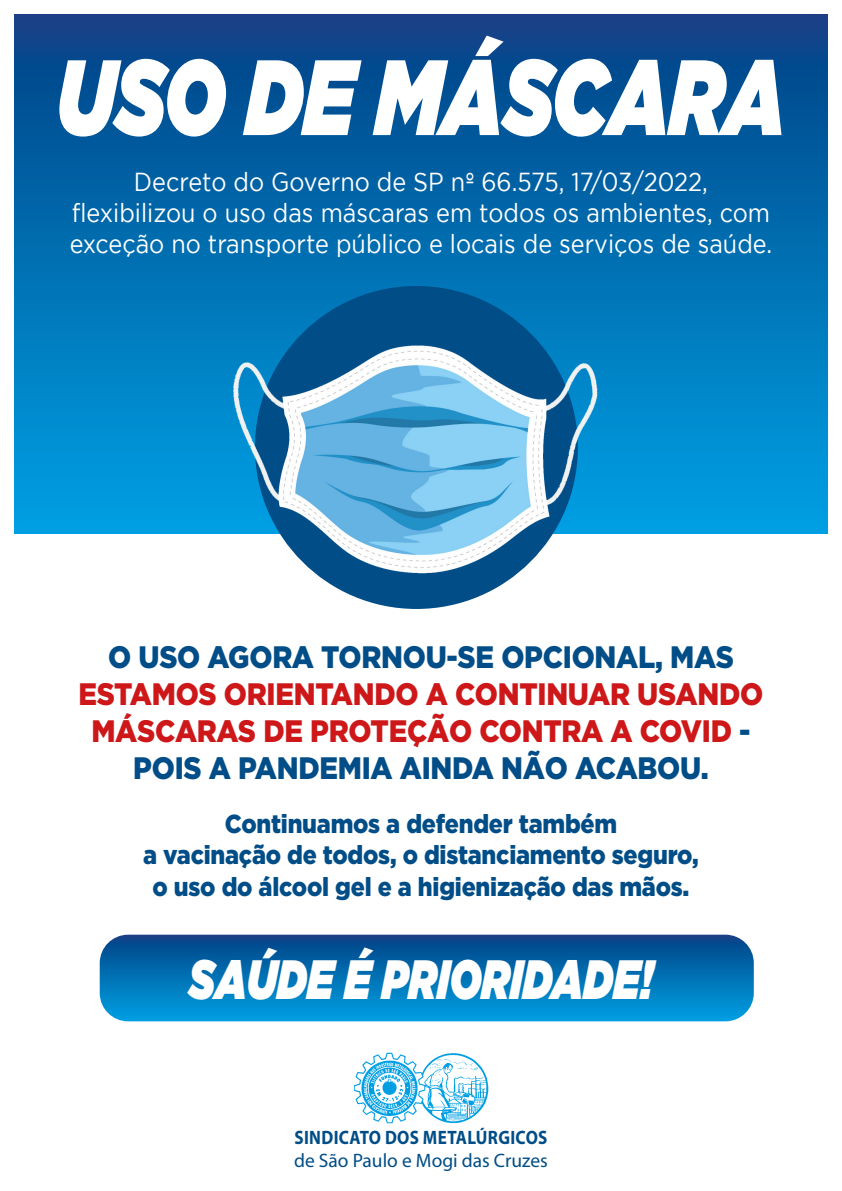
<style>
.page{position:relative;width:842px;height:1191px;background:#fff}
.page>*{position:absolute;margin:0;border:0;box-sizing:border-box;transform-origin:0 0}
.t1{font:italic 900 106.8px "Gotham";color:#fff;scale:.73 1}
.t2{font:italic 900 55.3px "Gotham";color:#fff;scale:.73 1}
.t3{font:900 31px/37.2px "Gotham";letter-spacing:-.01em;color:#cd1719;text-align:center;scale:.9 1}
.t4{font:900 31px "Gotham";letter-spacing:-.01em;color:#004d87;scale:.9 1}
.t5{font:26px/31.2px "Gotham";color:#fff;text-align:center;scale:.9 1}
.t6{font:900 26px/31.8px "Gotham";letter-spacing:-.01em;color:#004d87;text-align:center;scale:.9 1}
.t7{font:700 19.4px "Myriad Pro";letter-spacing:.02em;color:#004d87;scale:.88 1}
.t8{font:19.4px "Myriad Pro";color:#004d87}
.s1{color:#004d87}
.s2{font-size:27px}
</style>
<div class="page">
<svg style="left:14px;top:14px;width:813px;height:519px;background:#0269ac"></svg>
<div style="left:255px;top:286px;width:323px;height:323px;background:#004d87;border-radius:50%"></div>
<img style="left:208px;top:319px;width:426px;height:275px">
<svg style="left:100px;top:934px;width:654px;height:87px;background:#0673b5"></svg>
<img style="left:354px;top:1052px;width:134px;height:71px">
<h1 class="t1" style="left:56px;top:35px;width:1000px">USO DE MÁSCARA</h1>
<p class="t5" style="left:70px;top:165px;width:782px">Decreto do Governo de SP nº 66.575, 17/03/2022, flexibilizou o uso das máscaras em todos os ambientes, com exceção no transporte público e locais de serviços de saúde.</p>
<p class="t4" style="left:108px;top:639px;width:697px">O USO AGORA TORNOU-SE OPCIONAL, MAS</p>
<p class="t3" style="left:79px;top:674px;width:762px">ESTAMOS ORIENTANDO A CONTINUAR USANDO<br>MÁSCARAS DE PROTEÇÃO CONTRA A COVID <span class="s1">-<br>POIS A PANDEMIA AINDA NÃO ACABOU.</span></p>
<p class="t6" style="left:143px;top:807px;width:619px">Continuamos a defender também<br>a vacinação de todos, o distanciamento seguro, o uso do álcool gel e a higienização das mãos<span class="s2">.</span></p>
<h2 class="t2" style="left:189px;top:947px;width:638px">SAÚDE É PRIORIDADE!</h2>
<p class="t7" style="left:294px;top:1124px;width:289px">SINDICATO DOS METALÚRGICOS</p>
<p class="t8" style="left:294px;top:1148px;width:255px">de São Paulo e Mogi das Cruzes</p>
</div>
